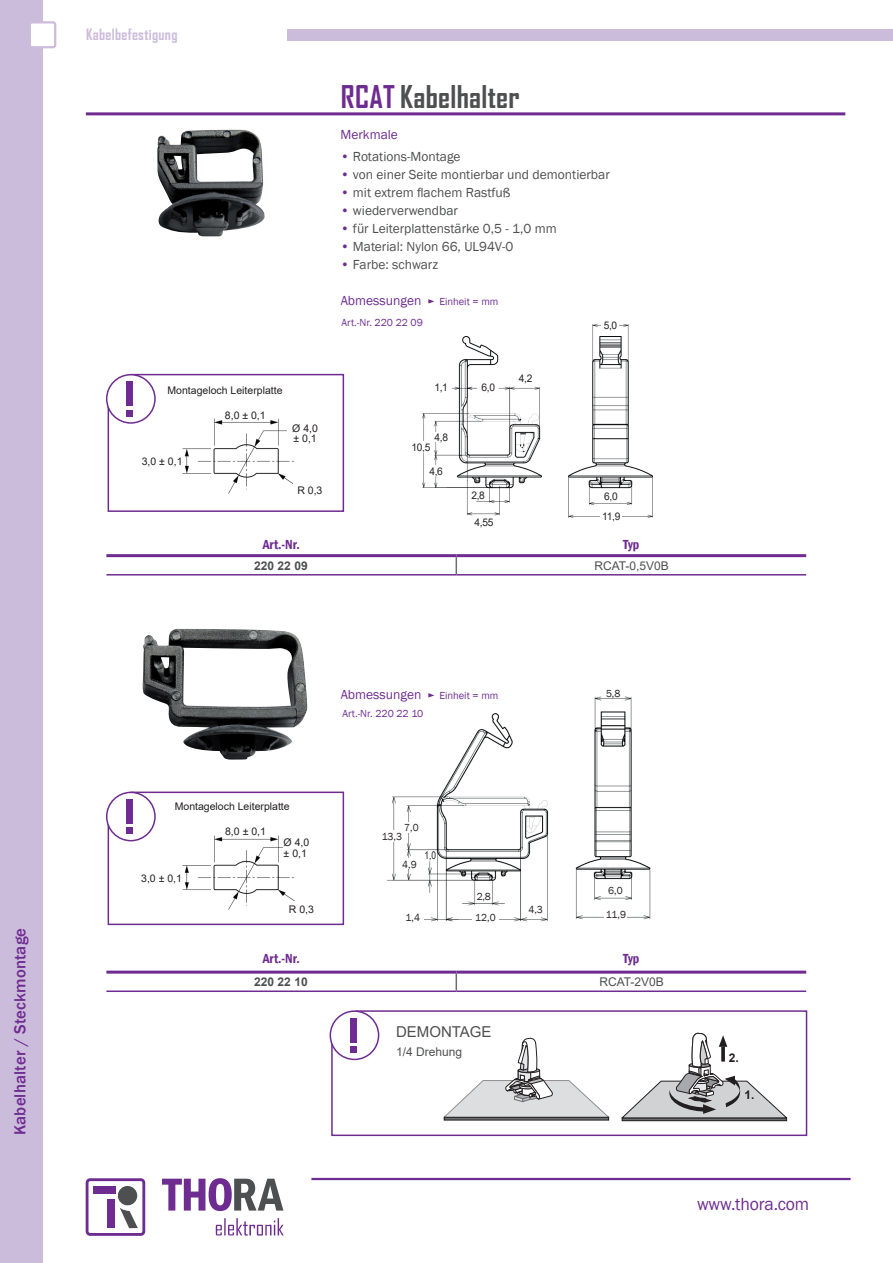
<style>
.page{position:relative;width:893px;height:1263px;background:#fff}
.page>*{position:absolute;margin:0;border:0;box-sizing:border-box;transform-origin:0 0}
.t1{font:700 30px "Agency FB";letter-spacing:.01em;color:#4e4f50}
.t2{font:18px "Franklin Gothic";letter-spacing:-.01em;color:#6e2c91}
.t3{font:500 16.5px "Franklin Gothic";letter-spacing:.01em;color:#6e2c91}
.t4{font:700 15px "Agency FB";letter-spacing:.02em;color:#ccbcdb}
.t5{font:15px "Arial";color:#4e4f50}
.t6{font:13.5px "Franklin Gothic";color:#4e4f50}
.t7{font:13.5px "Franklin Gothic";color:#6e2c91}
.t8{font:600 condensed 13.5px "Franklin Gothic";color:#6e2c91}
.t9{font:12px "Arial";color:#4e4f50}
.t10{font:700 12px "Arial";color:#4e4f50}
.t11{font:700 12px "Arial";color:#231f20}
.t12{font:10.5px/10.5px "Arial";color:#231f20}
.t13{font:10.5px "Franklin Gothic";color:#6e2c91}
.t14{font:10.5px "Franklin Gothic";color:#231f20}
.t15{font:10.5px "Arial Narrow";color:#231f20}
.s1{color:#6e2c91}
</style>
<div class="page">
<div style="left:0;top:0;width:42px;height:1263px;background:#ccbcdb"></div>
<div style="left:30px;top:22px;width:25px;height:25px;background:#fff;border-radius:2px"></div>
<div style="left:29px;top:21px;width:27px;height:27px;border:2px solid #ccbcdb;border-radius:2px"></div>
<div style="left:287px;top:29px;width:606px;height:12px;background:#ccbcdb"></div>
<hr style="left:311px;top:1178px;width:539px;height:2px;background:#6e2c91">
<div style="left:86px;top:1178px;width:59px;height:58px;border:3px solid #6e2c91;border-radius:3px"></div>
<div style="left:118px;top:1186px;width:19px;height:19px;background:#4e4f50;border-radius:50%"></div>
<div style="left:107px;top:1199px;width:8px;height:29px;background:#6e2c91"></div>
<div style="left:93px;top:1186px;width:22px;height:8px;background:#6e2c91"></div>
<svg style="left:120px;top:1208px;width:18px;height:20px"></svg>
<svg style="left:216px;top:1218px;width:68px;height:18px"></svg>
<svg style="left:162px;top:1178px;width:121px;height:33px"></svg>
<hr style="left:86px;top:112px;width:759px;height:3px;background:#6e2c91">
<svg style="left:330px;top:1010px;width:478px;height:127px"></svg>
<div style="left:330px;top:1011px;width:49px;height:48px;background:#fff;border-radius:50%"></div>
<div style="left:330px;top:1010px;width:49px;height:50px;border:2px solid #6e2c91;border-radius:50%"></div>
<div style="left:350px;top:1018px;width:7px;height:25px;background:#6e2c91"></div>
<div style="left:350px;top:1046px;width:7px;height:7px;background:#6e2c91"></div>
<div style="left:444px;top:1117px;width:165px;height:3px;border:1px solid #231f20"></div>
<svg style="left:444px;top:1036px;width:165px;height:81px"></svg>
<div style="left:622px;top:1118px;width:165px;height:3px;border:1px solid #231f20"></div>
<svg style="left:621px;top:1032px;width:166px;height:86px"></svg>
<svg style="left:106px;top:557px;width:700px;height:17px"></svg>
<hr style="left:106px;top:554px;width:350px;height:3px;background:#6e2c91">
<hr style="left:106px;top:574px;width:350px;height:1px;background:#6e2c91">
<hr style="left:456px;top:554px;width:350px;height:3px;background:#6e2c91">
<hr style="left:456px;top:574px;width:350px;height:1px;background:#6e2c91">
<svg style="left:106px;top:373px;width:239px;height:139px"></svg>
<div style="left:107px;top:375px;width:48px;height:48px;background:#fff;border-radius:50%"></div>
<div style="left:106px;top:374px;width:50px;height:50px;border:2px solid #6e2c91;border-radius:50%"></div>
<div style="left:126px;top:381px;width:7px;height:25px;background:#6e2c91"></div>
<div style="left:126px;top:410px;width:7px;height:6px;background:#6e2c91"></div>
<img style="left:178px;top:417px;width:136px;height:81px">
<div style="left:287px;top:417px;width:36px;height:31px;background:#fff"></div>
<div style="left:225px;top:411px;width:41px;height:8px;background:#fff"></div>
<div style="left:142px;top:458px;width:41px;height:7px;background:#fff"></div>
<div style="left:293px;top:482px;width:34px;height:15px;background:#fff"></div>
<div style="left:168px;top:386px;width:115px;height:8px;background:#fff"></div>
<hr style="left:106px;top:971px;width:350px;height:3px;background:#6e2c91">
<hr style="left:106px;top:990px;width:350px;height:2px;background:#6e2c91">
<hr style="left:456px;top:971px;width:350px;height:3px;background:#6e2c91">
<hr style="left:456px;top:990px;width:350px;height:2px;background:#6e2c91">
<img style="left:387px;top:695px;width:264px;height:227px">
<div style="left:605px;top:689px;width:16px;height:8px;background:#fff"></div>
<div style="left:608px;top:886px;width:15px;height:8px;background:#fff"></div>
<div style="left:605px;top:908px;width:22px;height:13px;background:#fff"></div>
<div style="left:472px;top:909px;width:27px;height:16px;background:#fff"></div>
<div style="left:528px;top:905px;width:15px;height:9px;background:#fff"></div>
<div style="left:402px;top:911px;width:22px;height:12px;background:#fff"></div>
<div style="left:400px;top:858px;width:19px;height:11px;background:#fff"></div>
<div style="left:381px;top:831px;width:22px;height:11px;background:#fff"></div>
<div style="left:403px;top:822px;width:17px;height:11px;background:#fff"></div>
<div style="left:424px;top:851px;width:12px;height:9px;background:#fff"></div>
<div style="left:476px;top:892px;width:16px;height:8px;background:#fff"></div>
<svg style="left:106px;top:791px;width:239px;height:135px"></svg>
<div style="left:107px;top:792px;width:48px;height:49px;background:#fff;border-radius:50%"></div>
<div style="left:106px;top:792px;width:50px;height:49px;border:2px solid #6e2c91;border-radius:50%"></div>
<div style="left:126px;top:799px;width:7px;height:25px;background:#6e2c91"></div>
<div style="left:126px;top:827px;width:7px;height:7px;background:#6e2c91"></div>
<div style="left:175px;top:803px;width:115px;height:7px;background:#fff"></div>
<img style="left:178px;top:834px;width:136px;height:81px">
<div style="left:284px;top:832px;width:40px;height:31px;background:#fff"></div>
<div style="left:225px;top:828px;width:41px;height:7px;background:#fff"></div>
<div style="left:141px;top:875px;width:41px;height:7px;background:#fff"></div>
<div style="left:289px;top:901px;width:42px;height:15px;background:#fff"></div>
<img style="left:157px;top:130px;width:108px;height:106px">
<img style="left:143px;top:629px;width:164px;height:131px">
<img style="left:422px;top:323px;width:231px;height:195px">
<div style="left:602px;top:319px;width:17px;height:13px;background:#fff"></div>
<div style="left:604px;top:492px;width:14px;height:8px;background:#fff"></div>
<div style="left:515px;top:372px;width:21px;height:12px;background:#fff"></div>
<div style="left:478px;top:381px;width:21px;height:12px;background:#fff"></div>
<div style="left:601px;top:511px;width:21px;height:10px;background:#fff"></div>
<div style="left:431px;top:381px;width:20px;height:12px;background:#fff"></div>
<div style="left:411px;top:441px;width:20px;height:11px;background:#fff"></div>
<div style="left:433px;top:432px;width:16px;height:10px;background:#fff"></div>
<div style="left:429px;top:465px;width:15px;height:11px;background:#fff"></div>
<div style="left:471px;top:491px;width:14px;height:8px;background:#fff"></div>
<svg style="left:428px;top:299px;width:6px;height:4px"></svg>
<svg style="left:428px;top:693px;width:6px;height:4px"></svg>
<p class="t3" style="left:10px;top:1135px;width:209px;rotate:-90deg">Kabelhalter / Steckmontage</p>
<p class="t4" style="left:86px;top:25px;width:93px">Kabelbefestigung</p>
<p class="t12" style="left:168px;top:385px;width:116px">Montageloch Leiterplatte</p>
<p class="t12" style="left:142px;top:456px;width:42px">3,0 ± 0,1</p>
<p class="t12" style="left:225px;top:410px;width:42px">8,0 ± 0,1</p>
<p class="t12" style="left:292px;top:423px;width:27px">Ø 4,0 ± 0,1</p>
<p class="t12" style="left:297px;top:485px;width:27px">R 0,3</p>
<h1 class="t1" style="left:341px;top:78px;width:180px"><span class="s1">RCAT</span> Kabelhalter</h1>
<p class="t7" style="left:341px;top:126px;width:59px">Merkmale</p>
<p class="t6" style="left:341px;top:148px;width:122px"><span class="s1">•</span> Rotations-Montage</p>
<p class="t6" style="left:341px;top:166px;width:271px"><span class="s1">•</span> von einer Seite montierbar und demontierbar</p>
<p class="t6" style="left:341px;top:184px;width:171px"><span class="s1">•</span> mit extrem flachem Rastfuß</p>
<p class="t6" style="left:341px;top:202px;width:119px"><span class="s1">•</span> wiederverwendbar</p>
<p class="t6" style="left:341px;top:220px;width:218px"><span class="s1">•</span> für Leiterplattenstärke 0,5 - 1,0 mm</p>
<p class="t6" style="left:341px;top:238px;width:174px"><span class="s1">•</span> Material: Nylon 66, UL94V-0</p>
<p class="t6" style="left:341px;top:256px;width:99px"><span class="s1">•</span> Farbe: schwarz</p>
<p class="t7" style="left:341px;top:292px;width:82px">Abmessungen</p>
<p class="t13" style="left:439px;top:295px;width:61px">Einheit = mm</p>
<p class="t13" style="left:342px;top:316px;width:83px">Art.-Nr. 220 22 09</p>
<p class="t12" style="left:434px;top:382px;width:15px">1,1</p>
<p class="t12" style="left:434px;top:432px;width:15px">4,8</p>
<p class="t12" style="left:429px;top:466px;width:15px">4,6</p>
<p class="t12" style="left:412px;top:442px;width:20px">10,5</p>
<p class="t12" style="left:481px;top:382px;width:15px">6,0</p>
<p class="t12" style="left:471px;top:490px;width:15px">2,8</p>
<p class="t12" style="left:474px;top:517px;width:20px">4,55</p>
<p class="t12" style="left:519px;top:373px;width:15px">4,2</p>
<p class="t12" style="left:604px;top:320px;width:15px">5,0</p>
<p class="t12" style="left:604px;top:491px;width:15px">6,0</p>
<p class="t12" style="left:602px;top:511px;width:20px">11,9</p>
<p class="t8" style="left:263px;top:535px;width:39px">Art.-Nr.</p>
<p class="t8" style="left:623px;top:535px;width:18px">Typ</p>
<p class="t10" style="left:254px;top:557px;width:55px">220 22 09</p>
<p class="t9" style="left:594px;top:557px;width:76px">RCAT-0,5V0B</p>
<p class="t7" style="left:341px;top:686px;width:82px">Abmessungen</p>
<p class="t13" style="left:439px;top:689px;width:61px">Einheit = mm</p>
<p class="t13" style="left:342px;top:707px;width:82px">Art.-Nr. 220 22 10</p>
<p class="t14" style="left:606px;top:686px;width:16px">5,8</p>
<p class="t12" style="left:175px;top:801px;width:116px">Montageloch Leiterplatte</p>
<p class="t12" style="left:284px;top:837px;width:27px">Ø 4,0 ± 0,1</p>
<p class="t12" style="left:225px;top:826px;width:42px">8,0 ± 0,1</p>
<p class="t12" style="left:141px;top:873px;width:42px">3,0 ± 0,1</p>
<p class="t12" style="left:289px;top:904px;width:27px">R 0,3</p>
<p class="t14" style="left:404px;top:821px;width:16px">7,0</p>
<p class="t14" style="left:382px;top:830px;width:22px">13,3</p>
<p class="t14" style="left:402px;top:857px;width:16px">4,9</p>
<p class="t15" style="left:425px;top:848px;width:13px">1,0</p>
<p class="t14" style="left:406px;top:910px;width:16px">1,4</p>
<p class="t14" style="left:477px;top:890px;width:16px">2,8</p>
<p class="t14" style="left:608px;top:884px;width:16px">6,0</p>
<p class="t14" style="left:528px;top:903px;width:16px">4,3</p>
<p class="t14" style="left:475px;top:910px;width:22px">12,0</p>
<p class="t14" style="left:606px;top:908px;width:22px">11,9</p>
<p class="t8" style="left:263px;top:950px;width:39px">Art.-Nr.</p>
<p class="t8" style="left:623px;top:950px;width:18px">Typ</p>
<p class="t10" style="left:254px;top:974px;width:55px">220 22 10</p>
<p class="t9" style="left:599px;top:974px;width:66px">RCAT-2V0B</p>
<p class="t5" style="left:396px;top:1021px;width:97px">DEMONTAGE</p>
<p class="t9" style="left:396px;top:1044px;width:68px">1/4 Drehung</p>
<p class="t11" style="left:729px;top:1049px;width:12px">2.</p>
<p class="t11" style="left:744px;top:1086px;width:12px">1.</p>
<h2 class="t2" style="left:697px;top:1193px;width:114px">www.thora.com</h2>
</div>
